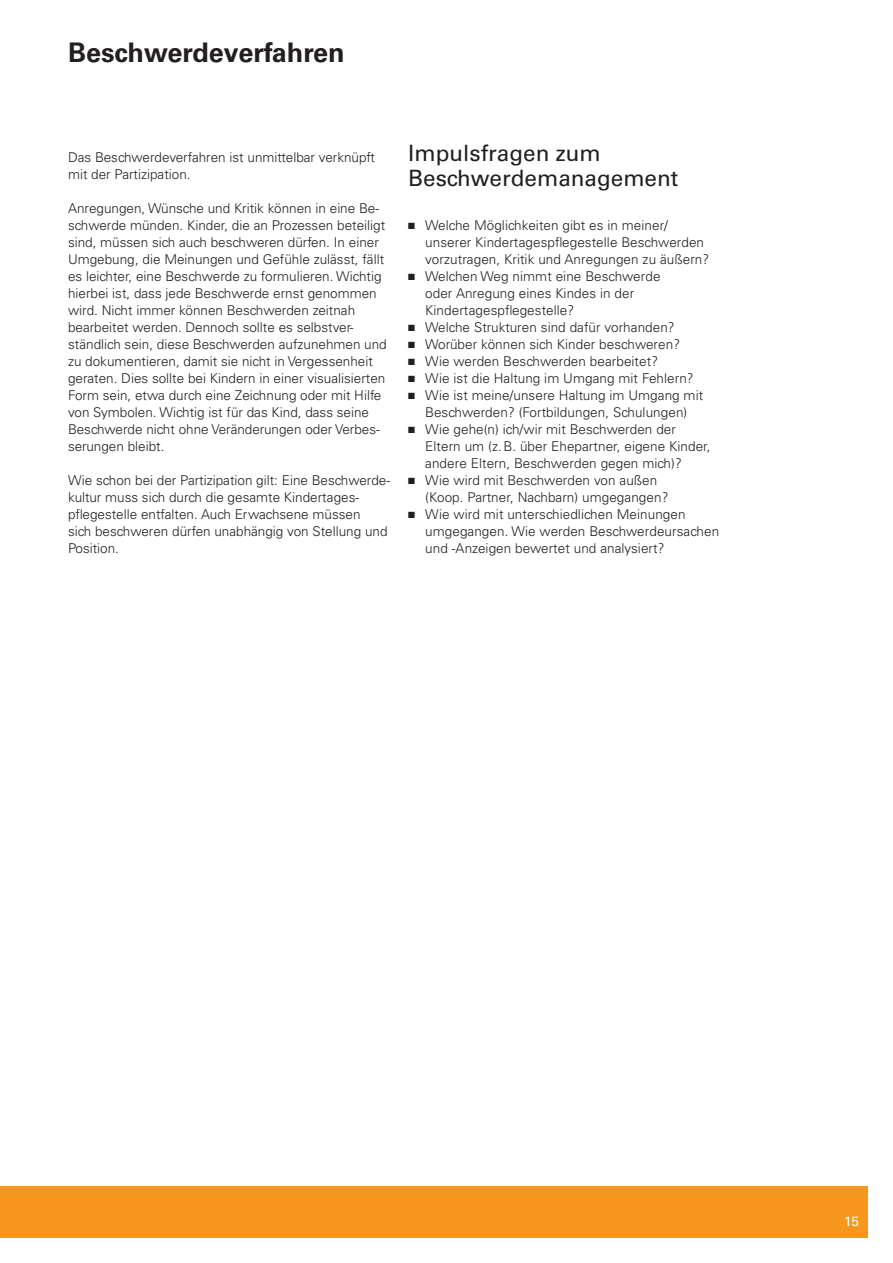
<style>
.page{position:relative;width:893px;height:1263px;background:#fff}
.page>*{position:absolute;margin:0;border:0;box-sizing:border-box;transform-origin:0 0}
.t1{font:700 27px "Univers LT Std";color:#231f20}
.t2{font:22.5px/25.5px "Univers LT Std";color:#231f20}
.t3{font:300 13.5px/17px "Univers LT Std";color:#231f20}
.t4{font:13.5px "Univers LT Std";color:#fff}
</style>
<div class="page">
<div style="left:0;top:1186px;width:867px;height:51px;background:#f7971d"></div>
<h1 class="t1" style="left:68px;top:37px;width:278px">Beschwerdeverfahren</h1>
<p class="t3" style="left:68px;top:148px;width:308px">Das Beschwerdeverfahren ist unmittelbar verknüpft mit der Partizipation.</p>
<p class="t3" style="left:68px;top:199px;width:320px">Anregungen, Wünsche und Kritik können in eine Be&shy;schwerde münden. Kinder, die an Prozessen beteiligt sind, müssen sich auch beschweren dürfen. In einer Umgebung, die Meinungen und Gefühle zulässt, fällt es leichter, eine Beschwerde zu formulieren. Wichtig hierbei ist, dass jede Beschwerde ernst genommen wird. Nicht immer können Beschwerden zeitnah bearbeitet werden. Dennoch sollte es selbstver&shy;ständlich sein, diese Beschwerden aufzunehmen und zu dokumentieren, damit sie nicht in Vergessenheit geraten. Dies sollte bei Kindern in einer visualisierten Form sein, etwa durch eine Zeichnung oder mit Hilfe von Symbolen. Wichtig ist für das Kind, dass seine Beschwerde nicht ohne Veränderungen oder Verbes&shy;serungen bleibt.</p>
<p class="t3" style="left:68px;top:472px;width:323px">Wie schon bei der Partizipation gilt: Eine Beschwerde&shy;kultur muss sich durch die gesamte Kindertages&shy;pflegestelle entfalten. Auch Erwachsene müssen<br>sich beschweren dürfen unabhängig von Stellung und Position.</p>
<h2 class="t2" style="left:408px;top:140px;width:272px">Impulsfragen zum<br>Beschwerdemanagement</h2>
<p class="t3" style="left:425px;top:216px;width:285px;text-indent:-17px">■ Welche Möglichkeiten gibt es in meiner/ unserer Kindertagespflegestelle Beschwerden vorzutragen, Kritik und Anregungen zu äußern?</p>
<p class="t3" style="left:425px;top:267px;width:237px;text-indent:-17px">■ Welchen Weg nimmt eine Beschwerde oder Anregung eines Kindes in der<br>Kindertagespflegestelle?</p>
<p class="t3" style="left:408px;top:318px;width:268px">■ Welche Strukturen sind dafür vorhanden?</p>
<p class="t3" style="left:408px;top:335px;width:273px">■ Worüber können sich Kinder beschweren?</p>
<p class="t3" style="left:408px;top:352px;width:251px">■ Wie werden Beschwerden bearbeitet?</p>
<p class="t3" style="left:408px;top:369px;width:287px">■ Wie ist die Haltung im Umgang mit Fehlern?</p>
<p class="t3" style="left:408px;top:386px;width:297px;text-align:center">■ Wie ist meine/unsere Haltung im Umgang mit<br>Beschwerden? (Fortbildungen, Schulungen)</p>
<p class="t3" style="left:425px;top:420px;width:287px;text-indent:-17px">■ Wie gehe(n) ich/wir mit Beschwerden der<br>Eltern um (z.B. über Ehepartner, eigene Kinder, andere Eltern, Beschwerden gegen mich)?</p>
<p class="t3" style="left:425px;top:471px;width:245px;text-indent:-17px">■ Wie wird mit Beschwerden von außen (Koop. Partner, Nachbarn) umgegangen?</p>
<p class="t3" style="left:425px;top:505px;width:295px;text-indent:-17px">■ Wie wird mit unterschiedlichen Meinungen umgegangen. Wie werden Beschwerdeursachen und -Anzeigen bewertet und analysiert?</p>
<p class="t4" style="left:844px;top:1213px;width:16px">15</p>
</div>
